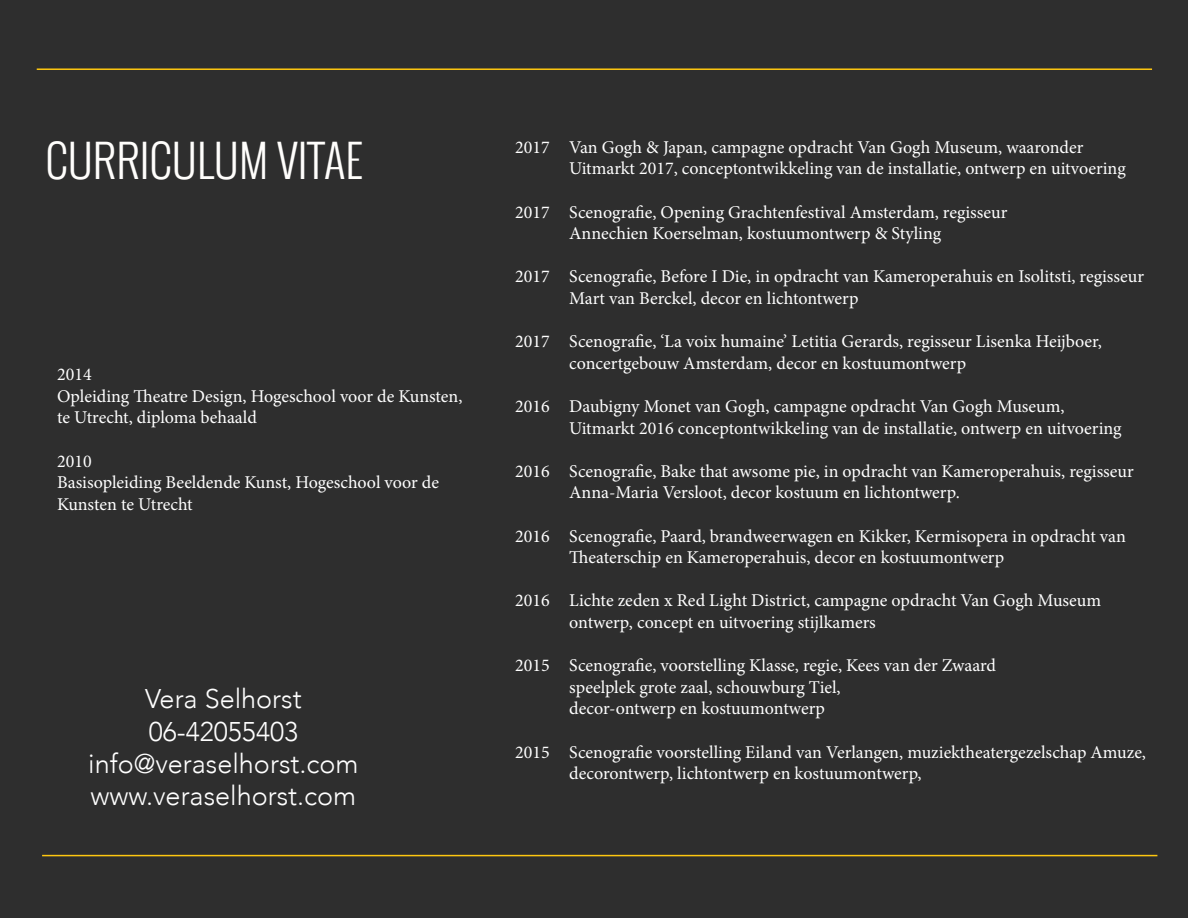
<style>
.page{position:relative;width:1188px;height:918px;background:#2e2e2e}
.page>*{position:absolute;margin:0;border:0;box-sizing:border-box;transform-origin:0 0}
.t1{font:300 45px "Oswald";color:#fffefc}
.t2{font:300 27px "Avenir";color:#fff}
.t3{font:18px/21.6px "Minion Pro";color:#fff}
</style>
<div class="page">
<hr style="left:42px;top:855px;width:1115px;height:1px;background:#fec710">
<hr style="left:37px;top:68px;width:1115px;height:2px;background:#fec710">
<p class="t1" style="left:45px;top:127px;width:319px">CURRICULUM VITAE</p>
<p class="t3" style="left:515px;top:136px;width:570px">2017 Van Gogh &amp; Japan, campagne opdracht Van Gogh Museum, waaronder</p>
<p class="t3" style="left:569px;top:158px;width:558px">Uitmarkt 2017, conceptontwikkeling van de installatie, ontwerp en uitvoering</p>
<p class="t3" style="left:515px;top:201px;width:494px">2017 Scenografie, Opening Grachtenfestival Amsterdam, regisseur</p>
<p class="t3" style="left:569px;top:223px;width:374px">Annechien Koerselman, kostuumontwerp &amp; Styling</p>
<p class="t3" style="left:515px;top:266px;width:630px">2017 Scenografie, Before I Die, in opdracht van Kameroperahuis en Isolitsti, regisseur</p>
<p class="t3" style="left:569px;top:287px;width:291px">Mart van Berckel, decor en lichtontwerp</p>
<p class="t3" style="left:515px;top:331px;width:588px">2017 Scenografie, ‘La voix humaine’ Letitia Gerards, regisseur Lisenka Heijboer,</p>
<p class="t3" style="left:569px;top:352px;width:398px">concertgebouw Amsterdam, decor en kostuumontwerp</p>
<p class="t3" style="left:515px;top:395px;width:551px">2016 Daubigny Monet van Gogh, campagne opdracht Van Gogh Museum,</p>
<p class="t3" style="left:569px;top:417px;width:554px">Uitmarkt 2016 conceptontwikkeling van de installatie, ontwerp en uitvoering</p>
<p class="t3" style="left:515px;top:460px;width:620px">2016 Scenografie, Bake that awsome pie, in opdracht van Kameroperahuis, regisseur</p>
<p class="t3" style="left:569px;top:482px;width:392px">Anna-Maria Versloot, decor kostuum en lichtontwerp.</p>
<p class="t3" style="left:515px;top:525px;width:612px">2016 Scenografie, Paard, brandweerwagen en Kikker, Kermisopera in opdracht van</p>
<p class="t3" style="left:569px;top:547px;width:437px">Theaterschip en Kameroperahuis, decor en kostuumontwerp</p>
<p class="t3" style="left:515px;top:590px;width:587px">2016 Lichte zeden x Red Light District, campagne opdracht Van Gogh Museum</p>
<p class="t3" style="left:569px;top:611px;width:308px">ontwerp, concept en uitvoering stijlkamers</p>
<p class="t3" style="left:515px;top:655px;width:482px">2015 Scenografie, voorstelling Klasse, regie, Kees van der Zwaard</p>
<p class="t3" style="left:569px;top:676px;width:273px">speelplek grote zaal, schouwburg Tiel,</p>
<p class="t3" style="left:569px;top:698px;width:257px">decor-ontwerp en kostuumontwerp</p>
<p class="t3" style="left:515px;top:741px;width:632px">2015 Scenografie voorstelling Eiland van Verlangen, muziektheatergezelschap Amuze,</p>
<p class="t3" style="left:569px;top:763px;width:354px">decorontwerp, lichtontwerp en kostuumontwerp,</p>
<p class="t3" style="left:57px;top:364px;width:36px">2014</p>
<p class="t3" style="left:57px;top:385px;width:407px">Opleiding Theatre Design, Hogeschool voor de Kunsten, te Utrecht, diploma behaald</p>
<p class="t3" style="left:57px;top:450px;width:36px">2010</p>
<p class="t3" style="left:57px;top:472px;width:383px">Basisopleiding Beeldende Kunst, Hogeschool voor de<br>Kunsten te Utrecht</p>
<p class="t2" style="left:145px;top:683px;width:158px">Vera Selhorst</p>
<p class="t2" style="left:149px;top:715px;width:151px">06-42055403</p>
<p class="t2" style="left:88px;top:748px;width:272px">info@veraselhorst.com</p>
<p class="t2" style="left:91px;top:780px;width:267px">www.veraselhorst.com</p>
</div>
